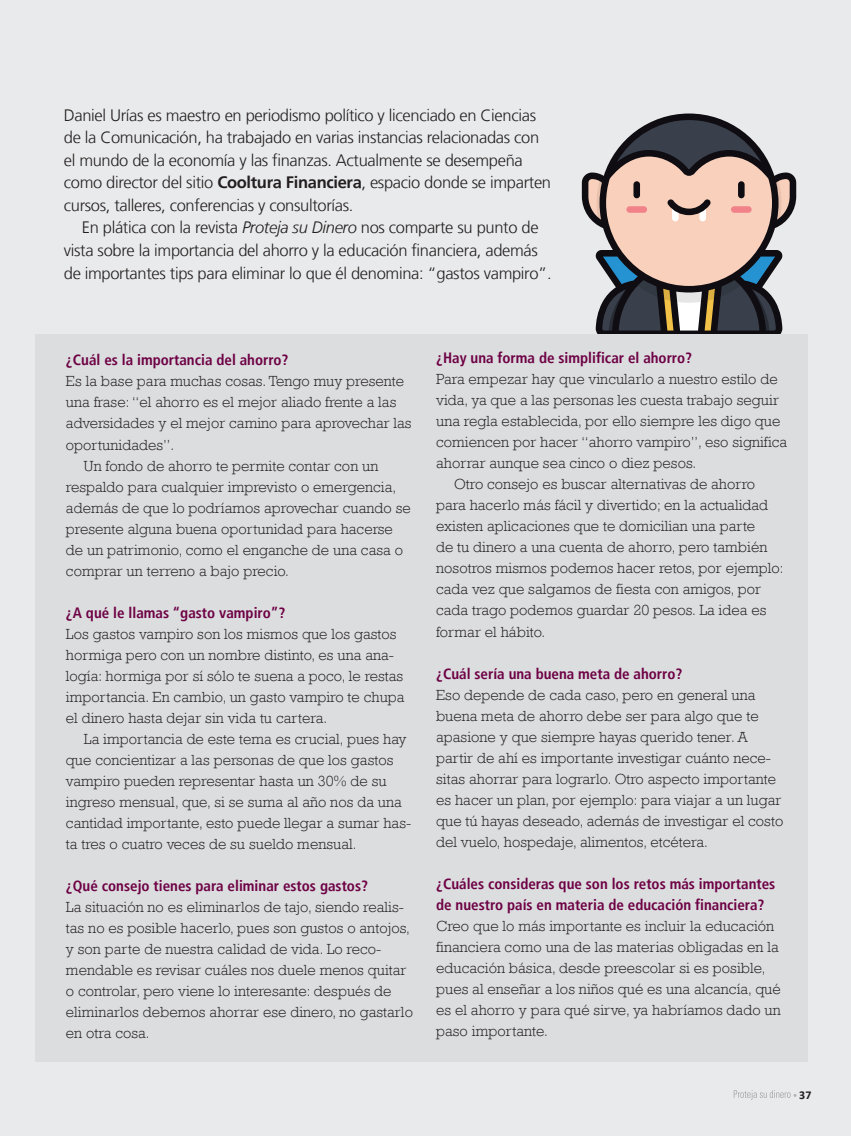
<style>
.page{position:relative;width:851px;height:1136px;background:#fff}
.page>*{position:absolute;margin:0;border:0;box-sizing:border-box;transform-origin:0 0}
.t1{font:300 16.5px/22.5px "Frutiger LT";letter-spacing:-.02em;color:#231f20}
.t2{font:300 15px/21px "Rockwell";letter-spacing:.005em;color:#231f20}
.t3{font:700 condensed 15px/21px "Frutiger LT";color:#6d0144}
.t4{font:700 12px "Calibri";color:#231f20}
.s1{font-family:"Frutiger";font-weight:700}
.s2{font-style:italic}
</style>
<div class="page">
<div style="left:0;top:0;width:850px;height:1135px;background:#e9eaeb"></div>
<svg style="left:581px;top:113px;width:215px;height:221px"></svg>
<div style="left:35px;top:334px;width:772px;height:727px;background:#dcdddf"></div>
<svg style="left:733px;top:1090px;width:63px;height:9px"></svg>
<p class="t1" style="left:64px;top:104px;width:488px">Daniel Urías es maestro en periodismo político y licenciado en Ciencias de la Comunicación, ha trabajado en varias instancias relacionadas con el mundo de la economía y las finanzas. Actualmente se desempeña como director del sitio <span class="s1">Cooltura Financiera</span>, espacio donde se imparten cursos, talleres, conferencias y consultorías.</p>
<p class="t1" style="left:64px;top:217px;width:489px;text-indent:18px">En plática con la revista <span class="s2">Proteja su Dinero</span> nos comparte su punto de vista sobre la importancia del ahorro y la educación financiera, además de importantes tips para eliminar lo que él denomina: “gastos vampiro”.</p>
<p class="t3" style="left:66px;top:350px;width:224px">¿Cuál es la importancia del ahorro?</p>
<p class="t2" style="left:66px;top:371px;width:339px">Es la base para muchas cosas. Tengo muy presente</p>
<p class="t2" style="left:66px;top:392px;width:332px">una frase: “el ahorro es el mejor aliado frente a las</p>
<p class="t2" style="left:66px;top:413px;width:347px">adversidades y el mejor camino para aprovechar las</p>
<p class="t2" style="left:66px;top:434px;width:110px">oportunidades”.</p>
<p class="t2" style="left:84px;top:455px;width:296px">Un fondo de ahorro te permite contar con un</p>
<p class="t2" style="left:66px;top:476px;width:332px">respaldo para cualquier imprevisto o emergencia,</p>
<p class="t2" style="left:66px;top:497px;width:346px">además de que lo podríamos aprovechar cuando se</p>
<p class="t2" style="left:66px;top:518px;width:328px">presente alguna buena oportunidad para hacerse</p>
<p class="t2" style="left:66px;top:539px;width:338px">de un patrimonio, como el enganche de una casa o</p>
<p class="t2" style="left:66px;top:560px;width:224px">comprar un terreno a bajo precio.</p>
<p class="t3" style="left:66px;top:602px;width:221px">¿A qué le llamas “gasto vampiro”?</p>
<p class="t2" style="left:66px;top:623px;width:340px">Los gastos vampiro son los mismos que los gastos hormiga pero con un nombre distinto, es una ana&shy;logía: hormiga por sí sólo te suena a poco, le restas importancia. En cambio, un gasto vampiro te chupa el dinero hasta dejar sin vida tu cartera.</p>
<p class="t2" style="left:66px;top:728px;width:347px;text-indent:18px">La importancia de este tema es crucial, pues hay que concientizar a las personas de que los gastos vampiro pueden representar hasta un 30% de su ingreso mensual, que, si se suma al año nos da una cantidad importante, esto puede llegar a sumar has&shy;ta tres o cuatro veces de su sueldo mensual.</p>
<p class="t3" style="left:66px;top:875px;width:303px">¿Qué consejo tienes para eliminar estos gastos?</p>
<p class="t2" style="left:66px;top:896px;width:348px">La situación no es eliminarlos de tajo, siendo realis&shy;tas no es posible hacerlo, pues son gustos o antojos, y son parte de nuestra calidad de vida. Lo reco&shy;mendable es revisar cuáles nos duele menos quitar o controlar, pero viene lo interesante: después de eliminarlos debemos ahorrar ese dinero, no gastarlo en otra cosa.</p>
<p class="t3" style="left:436px;top:347px;width:257px">¿Hay una forma de simplificar el ahorro?</p>
<p class="t2" style="left:436px;top:368px;width:343px">Para empezar hay que vincularlo a nuestro estilo de</p>
<p class="t2" style="left:436px;top:389px;width:344px">vida, ya que a las personas les cuesta trabajo seguir</p>
<p class="t2" style="left:436px;top:410px;width:346px">una regla establecida, por ello siempre les digo que</p>
<p class="t2" style="left:436px;top:431px;width:352px">comiencen por hacer “ahorro vampiro”, eso significa</p>
<p class="t2" style="left:436px;top:452px;width:262px">ahorrar aunque sea cinco o diez pesos.</p>
<p class="t2" style="left:454px;top:473px;width:302px">Otro consejo es buscar alternativas de ahorro</p>
<p class="t2" style="left:436px;top:494px;width:333px">para hacerlo más fácil y divertido; en la actualidad</p>
<p class="t2" style="left:436px;top:515px;width:320px">existen aplicaciones que te domicilian una parte</p>
<p class="t2" style="left:436px;top:536px;width:332px">de tu dinero a una cuenta de ahorro, pero también</p>
<p class="t2" style="left:436px;top:557px;width:349px">nosotros mismos podemos hacer retos, por ejemplo:</p>
<p class="t2" style="left:436px;top:578px;width:326px">cada vez que salgamos de fiesta con amigos, por</p>
<p class="t2" style="left:436px;top:599px;width:332px">cada trago podemos guardar 20 pesos. La idea es</p>
<p class="t2" style="left:436px;top:620px;width:111px">formar el hábito.</p>
<p class="t3" style="left:436px;top:662px;width:248px">¿Cuál sería una buena meta de ahorro?</p>
<p class="t2" style="left:436px;top:683px;width:348px">Eso depende de cada caso, pero en general una buena meta de ahorro debe ser para algo que te apasione y que siempre hayas querido tener. A partir de ahí es importante investigar cuánto nece&shy;sitas ahorrar para lograrlo. Otro aspecto importante es hacer un plan, por ejemplo: para viajar a un lugar que tú hayas deseado, además de investigar el costo del vuelo, hospedaje, alimentos, etcétera.</p>
<p class="t3" style="left:436px;top:872px;width:340px">¿Cuáles consideras que son los retos más importantes de nuestro país en materia de educación financiera?</p>
<p class="t2" style="left:436px;top:914px;width:346px">Creo que lo más importante es incluir la educación financiera como una de las materias obligadas en la educación básica, desde preescolar si es posible, pues al enseñar a los niños qué es una alcancía, qué es el ahorro y para qué sirve, ya habríamos dado un paso importante.</p>
<p class="t4" style="left:799px;top:1086px;width:14px">37</p>
</div>
